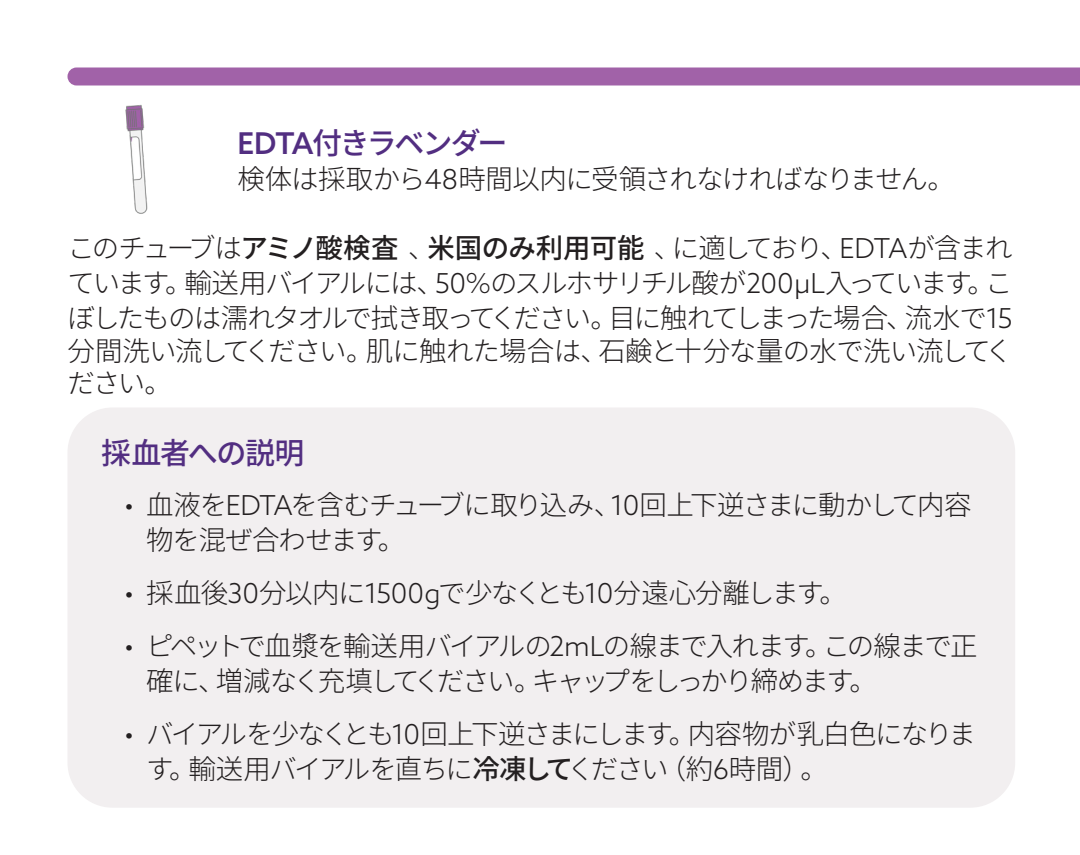
<style>
.page{position:relative;width:1080px;height:855px;background:#fff}
.page>*{position:absolute;margin:0;border:0;box-sizing:border-box;transform-origin:0 0}
.MDX_Symptom_Bullets{font:500 30px "Noto Sans CJ Kjp";letter-spacing:-.075em;color:#522e81}
.MDX_Paragraph_Style{font:500 30px "Noto Sans CJ Kjp";letter-spacing:-.045em;color:#522e81}
.MDX_Paragraph_Style-2{font:300 27.5px/35px "Noto Sans CJ Kjp";letter-spacing:-.075em;color:#231f20}
.MDX_Paragraph_Style-3{font:300 27.5px/32.5px "Noto Sans CJ Kjp";letter-spacing:-.04em;color:#231f20}
.MDX_Paragraph_Style-4{font:300 27.5px "Noto Sans CJ Kjp";letter-spacing:-.05em;color:#231f20}
.MDX_Symptom_Bullets-2{font:300 27.5px "Noto Sans CJ Kjp";letter-spacing:-.04em;color:#231f20}
.s1{font-family:"Azo Sans"}
.s2{font-weight:500}
</style>
<div class="page">
<div style="left:68px;top:408px;width:947px;height:400px;background:#f2eff0;border-radius:45px"></div>
<div style="left:68px;top:68px;width:1012px;height:17px;background:#a162a8"></div>
<img style="left:125px;top:105px;width:23px;height:109px">
<p class="MDX_Symptom_Bullets" style="left:238px;top:126px;width:271px"><span class="s1">EDTA</span>付きラベンダー</p>
<p class="MDX_Symptom_Bullets-2" style="left:238px;top:163px;width:719px">検体は採取から<span class="s1">48</span>時間以内に受領されなければなりません。</p>
<p class="MDX_Paragraph_Style-2" style="left:68px;top:231px;width:947px;text-align:justify">このチューブは<span class="s2">アミノ酸検査</span>、<span class="s2">米国のみ利用可能</span>、に適しており、<span class="s1">EDTA</span>が含まれています。輸送用バイアルには、<span class="s1">50%</span>のスルホサリチル酸が<span class="s1">200µL</span>入っています。こぼしたものは濡れタオルで拭き取ってください。目に触れてしまった場合、流水で<span class="s1">15</span></p>
<p class="MDX_Paragraph_Style-3" style="left:68px;top:335px;width:947px">分間洗い流してください。肌に触れた場合は、石鹸と十分な量の水で洗い流してください。</p>
<p class="MDX_Paragraph_Style" style="left:101px;top:436px;width:205px">採血者への説明</p>
<p class="MDX_Paragraph_Style-2" style="left:146px;top:488px;width:827px;text-indent:-22px"><span class="s1">•</span> 血液を<span class="s1">EDTA</span>を含むチューブに取り込み、<span class="s1">10</span>回上下逆さまに動かして内容物を混ぜ合わせます。</p>
<p class="MDX_Paragraph_Style-4" style="left:124px;top:577px;width:725px"><span class="s1">•</span> 採血後<span class="s1">30</span>分以内に<span class="s1">1500g</span>で少なくとも<span class="s1">10</span>分遠心分離します。</p>
<p class="MDX_Paragraph_Style-2" style="left:146px;top:629px;width:833px;text-indent:-22px"><span class="s1">•</span> ピペットで血漿を輸送用バイアルの<span class="s1">2mL</span>の線まで入れます。この線まで正確に、増減なく充填してください。キャップをしっかり締めます。</p>
<p class="MDX_Paragraph_Style-2" style="left:146px;top:717px;width:831px;text-indent:-22px"><span class="s1">•</span> バイアルを少なくとも<span class="s1">10</span>回上下逆さまにします。内容物が乳白色になります。輸送用バイアルを直ちに<span class="s2">冷凍して</span>ください（約<span class="s1">6</span>時間）。</p>
</div>
